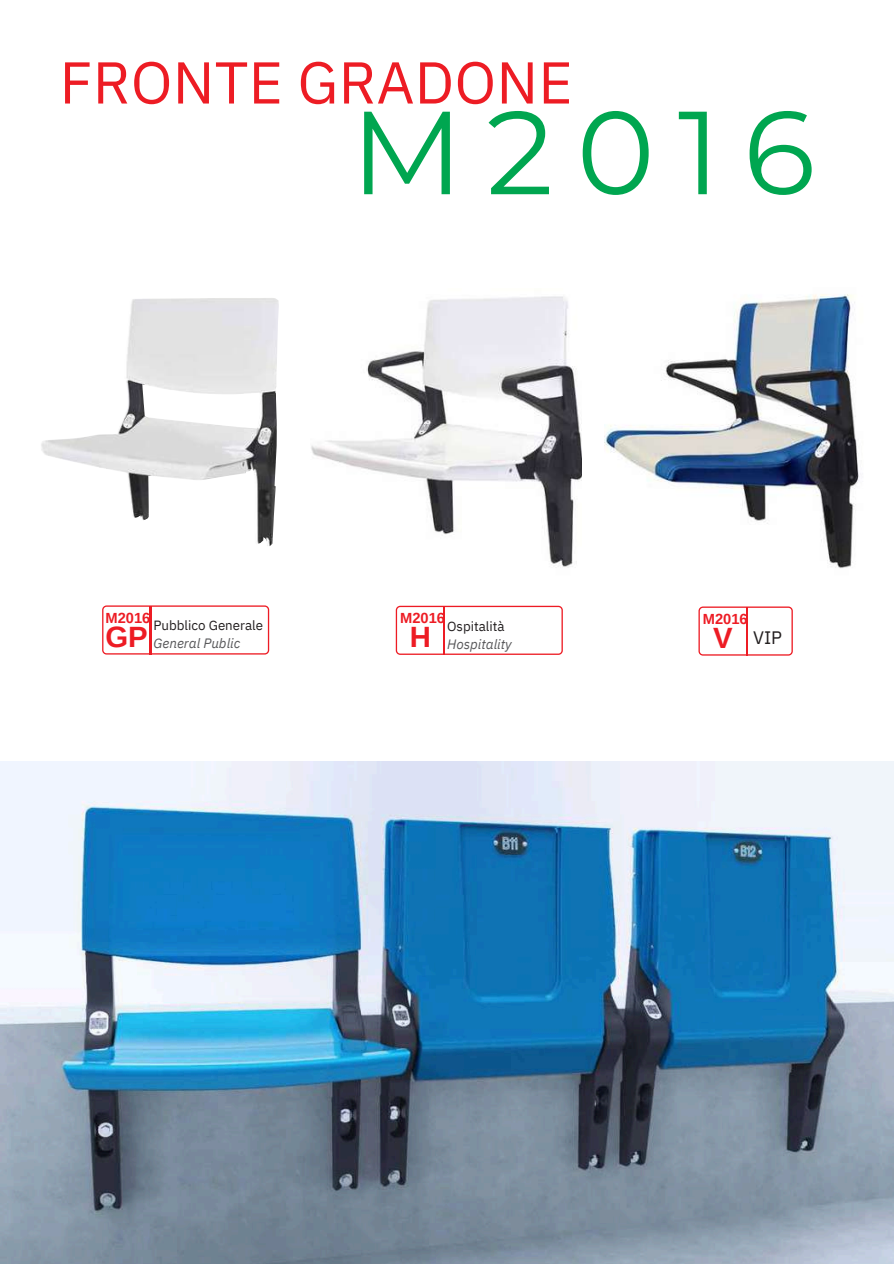
<style>
.page{position:relative;width:894px;height:1264px;background:#fff}
.page>*{position:absolute;margin:0;border:0;box-sizing:border-box;transform-origin:0 0}
.t1{font:117.9px "Montserrat";letter-spacing:.195em;color:#00a650}
.t2{font:58.95px "IBM Plex Sans";letter-spacing:.005em;color:#ed1c24}
.t3{font:700 29.25px "Arimo";color:#ed1c24}
.t4{font:18px "IBM Plex Sans";color:#231f20}
.t5{font:700 14.7px "Arimo";color:#ed1c24}
.t6{font:italic 13.5px "IBM Plex Sans";color:#58585a}
.t7{font:13.35px "IBM Plex Sans";color:#231f20}
</style>
<div class="page">
<img style="left:311px;top:296px;width:270px;height:272px">
<img style="left:604px;top:294px;width:255px;height:275px">
<img style="left:41px;top:298px;width:238px;height:248px">
<img style="left:0;top:761px;width:893px;height:502px">
<svg style="left:102px;top:605px;width:167px;height:49px"></svg>
<hr style="left:150px;top:606px;width:1px;height:48px;background:#ed1c24">
<svg style="left:395px;top:605px;width:167px;height:50px"></svg>
<hr style="left:443px;top:606px;width:1px;height:48px;background:#ed1c24">
<svg style="left:698px;top:606px;width:94px;height:49px"></svg>
<hr style="left:746px;top:607px;width:1px;height:48px;background:#ed1c24">
<h2 class="t2" style="left:60px;top:43px;width:514px">FRONTE GRADONE</h2>
<h1 class="t1" style="left:350px;top:80px;width:466px">M2016</h1>
<p class="t5" style="left:105px;top:609px;width:46px">M2016</p>
<h3 class="t3" style="left:105px;top:620px;width:44px">GP</h3>
<p class="t7" style="left:153px;top:616px;width:111px">Pubblico Generale</p>
<p class="t6" style="left:153px;top:634px;width:88px">General Public</p>
<p class="t5" style="left:400px;top:610px;width:46px">M2016</p>
<h3 class="t3" style="left:409px;top:620px;width:23px">H</h3>
<p class="t7" style="left:447px;top:617px;width:59px">Ospitalità</p>
<p class="t6" style="left:447px;top:634px;width:66px">Hospitality</p>
<p class="t5" style="left:702px;top:610px;width:46px">M2016</p>
<h3 class="t3" style="left:713px;top:621px;width:21px">V</h3>
<h3 class="t4" style="left:753px;top:625px;width:31px">VIP</h3>
</div>
